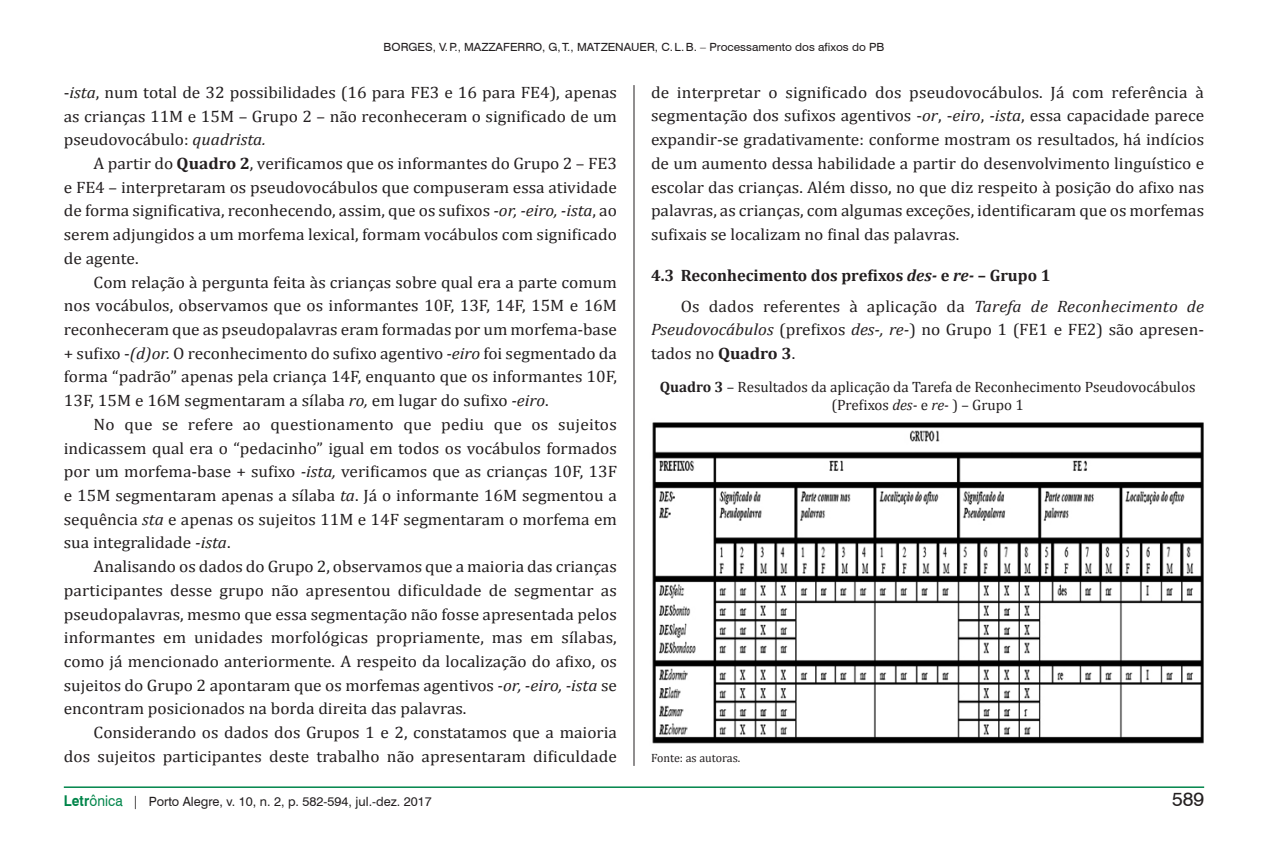
<style>
.page{position:relative;width:1268px;height:851px;background:#fff}
.page>*{position:absolute;margin:0;border:0;box-sizing:border-box;transform-origin:0 0}
.t1{font:19.5px "Swiss 721 BT";color:#231f20}
.t2{font:16.5px/23.7px "Cambria";color:#231f20;text-align:justify;scale:1.05 1}
.t3{font:700 16.5px/30.2px "Cambria";color:#231f20}
.t4{font:15px/18px "Cambria";color:#231f20;text-align:center}
.t5{font:12.75px "Swiss 721 BT";color:#231f20}
.t6{font:12px "Cambria";color:#231f20}
.t7{font:11.25px "Swiss 721 BT";color:#231f20;scale:1.05 1}
.s1{font-style:italic}
.s2{font-weight:700}
.s3{font-weight:700;font-size:14.85px;color:#00854a}
.s4{font-size:14.85px;color:#00854a}
.s5{font-size:13.2px}
.s6{font-weight:400}
.s7{font-weight:400;font-style:italic}
</style>
<div class="page">
<hr style="left:64px;top:786px;width:1139px;height:1px;background:#00854a">
<hr style="left:633px;top:85px;width:1px;height:680px;background:#231f20">
<img style="left:652px;top:422px;width:552px;height:322px">
<p class="t7" style="left:383px;top:40px;width:25px">Borges</p>
<p class="t7" style="left:432px;top:40px;width:82px">, V.P., Mazzaferr</p>
<p class="t7" style="left:533px;top:40px;width:80px">o, G,T., Matzenauer</p>
<p class="t7" style="left:654px;top:40px;width:220px">, C.L.B. – Processamento dos afixos do PB</p>
<p class="t2" style="left:64px;top:80px;width:528px">-<span class="s1">ista</span>, num total de 32 possibilidades (16 para FE3 e 16 para FE4), apenas as crianças 11M e 15M – Grupo 2 – não reconheceram o significado de um pseudovocábulo: <span class="s1">quadrista.</span></p>
<p class="t2" style="left:64px;top:151px;width:528px;text-indent:30px">A partir do <span class="s2">Quadro 2</span>, verificamos que os informantes do Grupo 2 – FE3 e FE4 – interpretaram os pseudovocábulos que compuseram essa atividade de forma significativa, reconhecendo, assim, que os sufixos <span class="s1">-or, -eiro, -ista</span>, ao serem adjungidos a um morfema lexical, formam vocábulos com significado de agente.</p>
<p class="t2" style="left:64px;top:270px;width:528px;text-indent:30px">Com relação à pergunta feita às crianças sobre qual era a parte comum nos vocábulos, observamos que os informantes 10F, 13F, 14F, 15M e 16M reconheceram que as pseudopalavras eram formadas por um morfema-base + sufixo -<span class="s1">(d)or.</span> O reconhecimento do sufixo agentivo <span class="s1">-eiro</span> foi segmentado da forma “padrão” apenas pela criança 14F, enquanto que os informantes 10F, 13F, 15M e 16M segmentaram a sílaba <span class="s1">ro,</span> em lugar do sufixo <span class="s1">-eiro</span>.</p>
<p class="t2" style="left:64px;top:412px;width:528px;text-indent:30px">No que se refere ao questionamento que pediu que os sujeitos indicassem qual era o “pedacinho” igual em todos os vocábulos formados por um morfema-base + sufixo <span class="s1">-ista,</span> verificamos que as crianças 10F, 13F e 15M segmentaram apenas a sílaba <span class="s1">ta</span>. Já o informante 16M segmentou a sequência <span class="s1">sta</span> e apenas os sujeitos 11M e 14F segmentaram o morfema em sua integralidade <span class="s1">-ista</span>.</p>
<p class="t2" style="left:64px;top:554px;width:528px;text-indent:30px">Analisando os dados do Grupo 2, observamos que a maioria das crianças participantes desse grupo não apresentou dificuldade de segmentar as pseudopalavras, mesmo que essa segmentação não fosse apresentada pelos informantes em unidades morfológicas propriamente, mas em sílabas, como já mencionado anteriormente. A respeito da localização do afixo, os sujeitos do Grupo 2 apontaram que os morfemas agentivos <span class="s1">-or, -eiro, -ista</span> se encontram posicionados na borda direita das palavras.</p>
<p class="t2" style="left:64px;top:720px;width:528px;text-align:right">Considerando os dados dos Grupos 1 e 2, constatamos que a maioria dos sujeitos participantes deste trabalho não apresentaram dificuldade</p>
<p class="t5" style="left:64px;top:794px;width:369px"><span class="s3">Letr</span><span class="s4">ônica</span> <span class="s5">|</span> Porto Alegre, v. 10, n. 2, p. 582-594, jul.-dez. 2017</p>
<p class="t2" style="left:651px;top:80px;width:528px">de interpretar o significado dos pseudovocábulos. Já com referência à segmentação dos sufixos agentivos -<span class="s1">or</span>, -<span class="s1">eiro</span>, <span class="s1">-ista</span>, essa capacidade parece expandir-se gradativamente: conforme mostram os resultados, há indícios de um aumento dessa habilidade a partir do desenvolvimento linguístico e escolar das crianças. Além disso, no que diz respeito à posição do afixo nas palavras, as crianças, com algumas exceções, identificaram que os morfemas sufixais se localizam no final das palavras.</p>
<p class="t3" style="left:680px;top:260px;width:524px;text-indent:-30px">4.3 Reconhecimento dos prefixos <span class="s1">des-</span> e <span class="s1">re-</span> – Grupo 1<br><span class="s6">Os dados referentes à aplicação da</span> <span class="s7">Tarefa de Reconhecimento de</span></p>
<p class="t2" style="left:651px;top:317px;width:528px"><span class="s1">Pseudovocábulos</span> (prefixos <span class="s1">des-, re-</span>) no Grupo 1 (FE1 e FE2) são apresen&shy;tados no <span class="s2">Quadro 3</span>.</p>
<p class="t4" style="left:659px;top:378px;width:537px"><span class="s2">Quadro 3</span> – Resultados da aplicação da Tarefa de Reconhecimento Pseudovocábulos (Prefixos <span class="s1">des-</span> e <span class="s1">re-</span> ) – Grupo 1</p>
<p class="t6" style="left:651px;top:750px;width:91px">Fonte: as autoras.</p>
<p class="t1" style="left:1171px;top:787px;width:34px">589</p>
</div>
